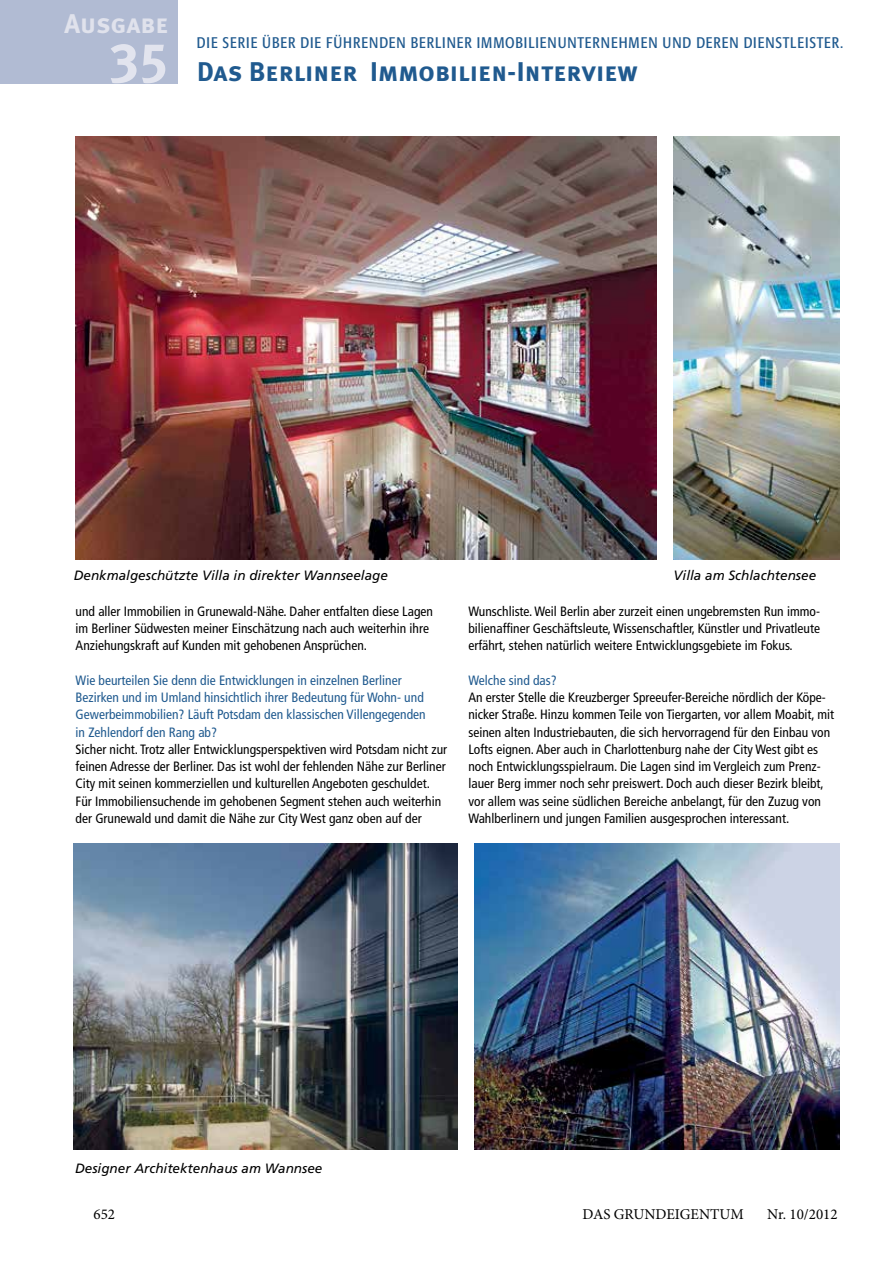
<style>
.page{position:relative;width:893px;height:1263px;background:#fff}
.page>*{position:absolute;margin:0;border:0;box-sizing:border-box;transform-origin:0 0}
.t1{font:27.15px "Meta Plus Bold Caps";color:#205a8f}
.t2{font:27px "Meta Plus Bold Caps";color:#e0e2ec}
.t3{font:15.3px "Tn T Form Condensed BSK";letter-spacing:.065em;color:#205a8f}
.t4{font:15px "Minion Pro";color:#000}
.t5{font:condensed 13.5px/17.2px "Frutiger LT Std";color:#000}
.t6{font:condensed 13.5px/17.2px "Frutiger LT Std";color:#205a8f}
.t7{font:italic 13.5px "Frutiger LT Std";color:#000}
.s1{font-size:55.5px;color:#e2e4ee}
</style>
<div class="page">
<div style="left:0;top:0;width:178px;height:83px;background:#b1bbd3"></div>
<img style="left:74px;top:844px;width:384px;height:306px">
<img style="left:474px;top:844px;width:366px;height:306px">
<img style="left:674px;top:136px;width:166px;height:424px">
<img style="left:75px;top:136px;width:581px;height:423px">
<h2 class="t2" style="left:65px;top:8px;width:106px">Ausgabe</h2>
<p class="t3" style="left:197px;top:34px;width:648px">DIE SERIE ÜBER DIE FÜHRENDEN BERLINER IMMOBILIENUNTERNEHMEN UND DEREN DIENSTLEISTER.</p>
<h1 class="t1" style="left:109px;top:56px;width:530px"><span class="s1">35</span> Das Berliner Immobilien-Interview</h1>
<p class="t7" style="left:74px;top:567px;width:316px">Denkmalgeschützte Villa in direkter Wannseelage</p>
<p class="t7" style="left:674px;top:567px;width:144px">Villa am Schlachtensee</p>
<p class="t5" style="left:76px;top:603px;width:359px">und aller Immobilien in Grunewald-Nähe. Daher entfalten diese Lagen im Berliner Südwesten meiner Einschätzung nach auch weiterhin ihre<br>Anziehungskraft auf Kunden mit gehobenen Ansprüchen.</p>
<p class="t6" style="left:76px;top:672px;width:352px">Wie beurteilen Sie denn die Entwicklungen in einzelnen Berliner Bezirken und im Umland hinsichtlich ihrer Bedeutung für Wohn- und Gewerbeimmobilien? Läuft Potsdam den klassischen Villengegenden in Zehlendorf den Rang ab?</p>
<p class="t5" style="left:76px;top:741px;width:373px">Sicher nicht. Trotz aller Entwicklungsperspektiven wird Potsdam nicht zur feinen Adresse der Berliner. Das ist wohl der fehlenden Nähe zur Berliner City mit seinen kommerziellen und kulturellen Angeboten geschuldet.<br>Für Immobiliensuchende im gehobenen Segment stehen auch weiterhin der Grunewald und damit die Nähe zur City West ganz oben auf der</p>
<p class="t5" style="left:468px;top:603px;width:353px;text-align:justify">Wunschliste. Weil Berlin aber zurzeit einen ungebremsten Run immo&shy;bilienaffiner Geschäftsleute, Wissenschaftler, Künstler und Privatleute erfährt, stehen natürlich weitere Entwicklungsgebiete im Fokus.</p>
<p class="t6" style="left:468px;top:672px;width:90px">Welche sind das?</p>
<p class="t5" style="left:468px;top:689px;width:367px">An erster Stelle die Kreuzberger Spreeufer-Bereiche nördlich der Köpe&shy;nicker Straße. Hinzu kommen Teile von Tiergarten, vor allem Moabit, mit seinen alten Industriebauten, die sich hervorragend für den Einbau von Lofts eignen. Aber auch in Charlottenburg nahe der City West gibt es noch Entwicklungsspielraum. Die Lagen sind im Vergleich zum Prenz&shy;lauer Berg immer noch sehr preiswert. Doch auch dieser Bezirk bleibt, vor allem was seine südlichen Bereiche anbelangt, für den Zuzug von Wahlberlinern und jungen Familien ausgesprochen interessant.</p>
<p class="t7" style="left:75px;top:1160px;width:249px">Designer Architektenhaus am Wannsee</p>
<p class="t4" style="left:94px;top:1204px;width:23px">652</p>
<p class="t4" style="left:583px;top:1204px;width:163px">DAS GRUNDEIGENTUM</p>
<p class="t4" style="left:767px;top:1204px;width:72px">Nr. 10/2012</p>
</div>
